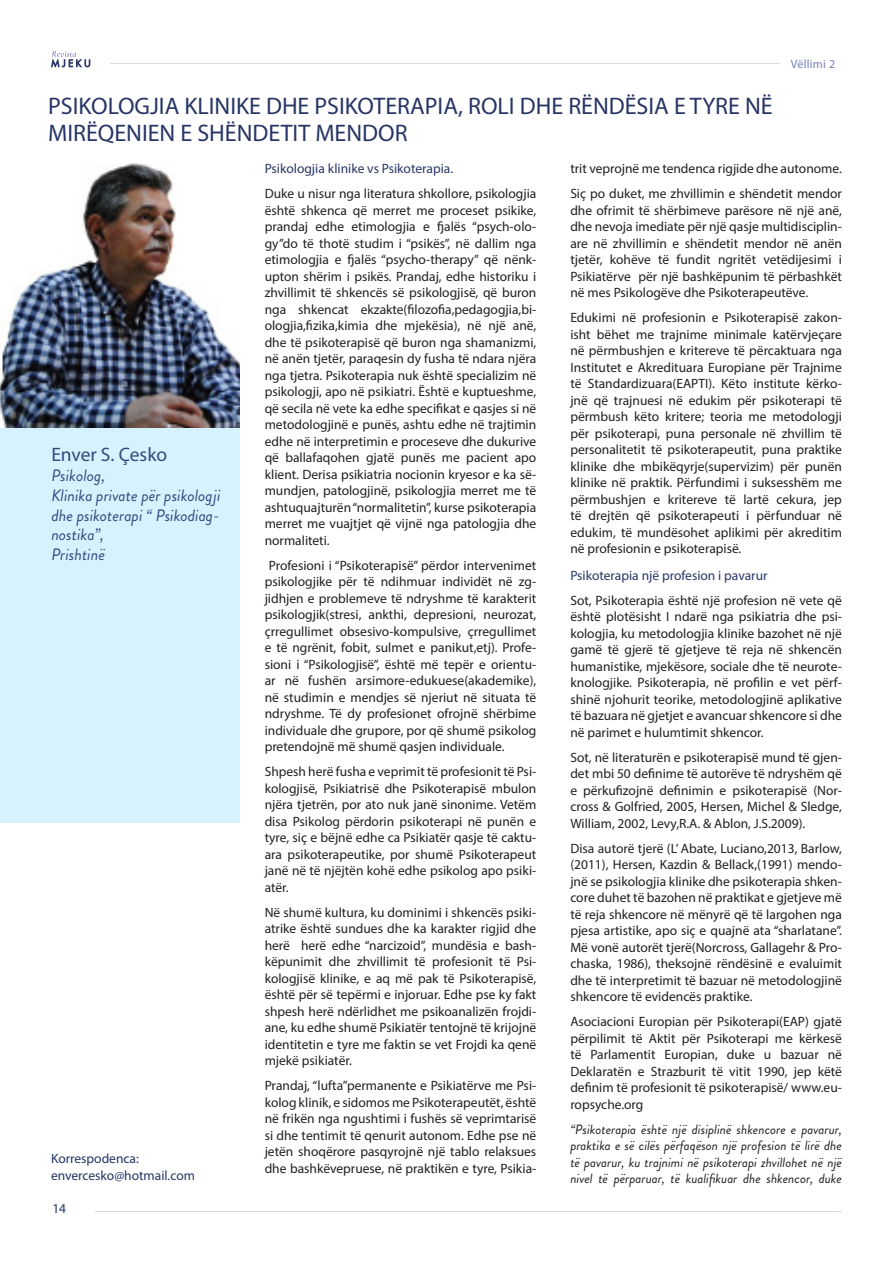
<style>
.page{position:relative;width:893px;height:1263px;background:#fff}
.page>*{position:absolute;margin:0;border:0;box-sizing:border-box;transform-origin:0 0}
.t1{font:24px/27px "Myriad Pro";color:#273565}
.t2{font:19.5px "Myriad Pro";color:#334a7d}
.t3{font:italic 16.5px/19.8px "Brandon Grotesque";color:#334a7d}
.Paragraph_Style_1{font:13.5px/16.5px "Myriad Pro";color:#231f20;text-align:justify}
.Paragraph_Style_1-2{font:italic 13.5px/16.5px "Brandon Grotesque";color:#231f20;text-align:justify}
.Paragraph_Style_1-3{font:13.5px "Myriad Pro";color:#293666}
.t4{font:13.5px "Myriad Pro";color:#253565}
.t5{font:13.5px "Myriad Pro";color:#273565}
.t6{font:12px "Myriad Pro";letter-spacing:.02em;color:#7880ba}
</style>
<div class="page">
<hr style="left:111px;top:63px;width:669px;height:1px;background:#d6dbe6">
<hr style="left:96px;top:1211px;width:746px;height:1px;background:#d6dbe6">
<svg style="left:51px;top:51px;width:39px;height:17px"></svg>
<div style="left:0;top:427px;width:240px;height:396px;background:#d6f2ff"></div>
<img style="left:0;top:163px;width:240px;height:264px">
<p class="t1" style="left:48px;top:92px;width:726px">PSIKOLOGJIA KLINIKE DHE PSIKOTERAPIA, ROLI DHE RËNDËSIA E TYRE NË<br>MIRËQENIEN E SHËNDETIT MENDOR</p>
<p class="t6" style="left:791px;top:57px;width:46px">Vëllimi 2</p>
<p class="t2" style="left:51px;top:443px;width:117px">Enver S. Çesko</p>
<p class="t3" style="left:51px;top:466px;width:171px">Psikolog,<br>Klinika private për psikologji dhe psikoterapi “ Psikodiag&shy;nostika”,</p>
<p class="t3" style="left:51px;top:545px;width:55px">Prishtinë</p>
<p class="t4" style="left:51px;top:1150px;width:89px">Korrespodenca:</p>
<p class="t4" style="left:51px;top:1166px;width:146px">envercesko@hotmail.com</p>
<p class="t5" style="left:52px;top:1200px;width:15px">14</p>
<p class="Paragraph_Style_1-3" style="left:265px;top:160px;width:190px">Psikologjia klinike vs Psikoterapia.</p>
<p class="Paragraph_Style_1" style="left:265px;top:185px;width:273px">Duke u nisur nga literatura shkollore, psikologjia është shkenca që merret me proceset psikike, prandaj edhe etimologjia e fjalës “psych-olo&shy;gy”do të thotë studim i “psikës”, në dallim nga etimologjia e fjalës “psycho-therapy” që nënk&shy;upton shërim i psikës. Prandaj, edhe historiku i zhvillimit të shkencës së psikologjisë, që buron nga shkencat ekzakte(filozofia,pedagogjia,bi&shy;ologjia,fizika,kimia dhe mjekësia), në një anë, dhe të psikoterapisë që buron nga shamanizmi, në anën tjetër, paraqesin dy fusha të ndara njëra nga tjetra. Psikoterapia nuk është specializim në psikologji, apo në psikiatri. Është e kuptueshme, që secila në vete ka edhe specifikat e qasjes si në metodologjinë e punës, ashtu edhe në trajtimin edhe në interpretimin e proceseve dhe dukurive që ballafaqohen gjatë punës me pacient apo klient. Derisa psikiatria nocionin kryesor e ka së&shy;mundjen, patologjinë, psikologjia merret me të ashtuquajturën “normalitetin”, kurse psikoterapia merret me vuajtjet që vijnë nga patologjia dhe normaliteti.</p>
<p class="Paragraph_Style_1" style="left:265px;top:557px;width:273px;text-indent:4px">Profesioni i “Psikoterapisë” përdor intervenimet psikologjike për të ndihmuar individët në zg&shy;jidhjen e problemeve të ndryshme të karakterit psikologjik(stresi, ankthi, depresioni, neurozat, çrregullimet obsesivo-kompulsive, çrregullimet e të ngrënit, fobit, sulmet e panikut,etj). Profe&shy;sioni i “Psikologjisë”, është më tepër e orientu&shy;ar në fushën arsimore-edukuese(akademike), në studimin e mendjes së njeriut në situata të ndryshme. Të dy profesionet ofrojnë shërbime individuale dhe grupore, por që shumë psikolog pretendojnë më shumë qasjen individuale.</p>
<p class="Paragraph_Style_1" style="left:265px;top:763px;width:273px">Shpesh herë fusha e veprimit të profesionit të Psi&shy;kologjisë, Psikiatrisë dhe Psikoterapisë mbulon njëra tjetrën, por ato nuk janë sinonime. Vetëm disa Psikolog përdorin psikoterapi në punën e tyre, siç e bëjnë edhe ca Psikiatër qasje të caktu&shy;ara psikoterapeutike, por shumë Psikoterapeut janë në të njëjtën kohë edhe psikolog apo psiki&shy;atër.</p>
<p class="Paragraph_Style_1" style="left:265px;top:904px;width:273px">Në shumë kultura, ku dominimi i shkencës psiki&shy;atrike është sundues dhe ka karakter rigjid dhe herë herë edhe “narcizoid”, mundësia e bash&shy;këpunimit dhe zhvillimit të profesionit të Psi&shy;kologjisë klinike, e aq më pak të Psikoterapisë, është për së tepërmi e injoruar. Edhe pse ky fakt shpesh herë ndërlidhet me psikoanalizën frojdi&shy;ane, ku edhe shumë Psikiatër tentojnë të krijojnë identitetin e tyre me faktin se vet Frojdi ka qenë mjekë psikiatër.</p>
<p class="Paragraph_Style_1" style="left:265px;top:1077px;width:273px">Prandaj, “lufta”permanente e Psikiatërve me Psi&shy;kolog klinik, e sidomos me Psikoterapeutët, është në frikën nga ngushtimi i fushës së veprimtarisë si dhe tentimit të qenurit autonom. Edhe pse në jetën shoqërore pasqyrojnë një tablo relaksues dhe bashkëvepruese, në praktikën e tyre, Psikia-</p>
<p class="Paragraph_Style_1" style="left:570px;top:160px;width:273px">trit veprojnë me tendenca rigjide dhe autonome.</p>
<p class="Paragraph_Style_1" style="left:570px;top:185px;width:273px">Siç po duket, me zhvillimin e shëndetit mendor dhe ofrimit të shërbimeve parësore në një anë, dhe nevoja imediate për një qasje multidisciplin&shy;are në zhvillimin e shëndetit mendor në anën tjetër, kohëve të fundit ngritët vetëdijesimi i Psikiatërve për një bashkëpunim të përbashkët në mes Psikologëve dhe Psikoterapeutëve.</p>
<p class="Paragraph_Style_1" style="left:570px;top:309px;width:273px">Edukimi në profesionin e Psikoterapisë zakon&shy;isht bëhet me trajnime minimale katërvjeçare në përmbushjen e kritereve të përcaktuara nga Institutet e Akredituara Europiane për Trajnime të Standardizuara(EAPTI). Këto institute kërko&shy;jnë që trajnuesi në edukim për psikoterapi të përmbush këto kritere; teoria me metodologji për psikoterapi, puna personale në zhvillim të personalitetit të psikoterapeutit, puna praktike klinike dhe mbikëqyrje(supervizim) për punën klinike në praktik. Përfundimi i suksesshëm me përmbushjen e kritereve të lartë cekura, jep të drejtën që psikoterapeuti i përfunduar në edukim, të mundësohet aplikimi për akreditim në profesionin e psikoterapisë.</p>
<p class="Paragraph_Style_1-3" style="left:570px;top:567px;width:199px">Psikoterapia një profesion i pavarur</p>
<p class="Paragraph_Style_1" style="left:570px;top:592px;width:273px">Sot, Psikoterapia është një profesion në vete që është plotësisht I ndarë nga psikiatria dhe psi&shy;kologjia, ku metodologjia klinike bazohet në një gamë të gjerë të gjetjeve të reja në shkencën humanistike, mjekësore, sociale dhe të neurote&shy;knologjike. Psikoterapia, në profilin e vet përf&shy;shinë njohurit teorike, metodologjinë aplikative të bazuara në gjetjet e avancuar shkencore si dhe në parimet e hulumtimit shkencor.</p>
<p class="Paragraph_Style_1" style="left:570px;top:749px;width:273px">Sot, në literaturën e psikoterapisë mund të gjen&shy;det mbi 50 definime të autorëve të ndryshëm që e përkufizojnë definimin e psikoterapisë (Nor&shy;cross &amp; Golfried, 2005, Hersen, Michel &amp; Sledge, William, 2002, Levy,R.A. &amp; Ablon, J.S.2009).</p>
<p class="Paragraph_Style_1" style="left:570px;top:840px;width:273px">Disa autorë tjerë (L’ Abate, Luciano,2013, Barlow, (2011), Hersen, Kazdin &amp; Bellack,(1991) mendo&shy;jnë se psikologjia klinike dhe psikoterapia shken&shy;core duhet të bazohen në praktikat e gjetjeve më të reja shkencore në mënyrë që të largohen nga pjesa artistike, apo siç e quajnë ata “sharlatane”.<br>Më vonë autorët tjerë(Norcross, Gallagehr &amp; Pro&shy;chaska, 1986), theksojnë rëndësinë e evaluimit dhe të interpretimit të bazuar në metodologjinë shkencore të evidencës praktike.</p>
<p class="Paragraph_Style_1" style="left:570px;top:1013px;width:273px">Asociacioni Europian për Psikoterapi(EAP) gjatë përpilimit të Aktit për Psikoterapi me kërkesë të Parlamentit Europian, duke u bazuar në Deklaratën e Strazburit të vitit 1990, jep këtë definim të profesionit të psikoterapisë/ www.eu&shy;ropsyche.org</p>
<p class="Paragraph_Style_1-2" style="left:570px;top:1121px;width:273px">“Psikoterapia është një disiplinë shkencore e pavarur, praktika e së cilës përfaqëson një profesion të lirë dhe të pavarur, ku trajnimi në psikoterapi zhvillohet në një nivel të përparuar, të kualifikuar dhe shkencor, duke</p>
</div>
